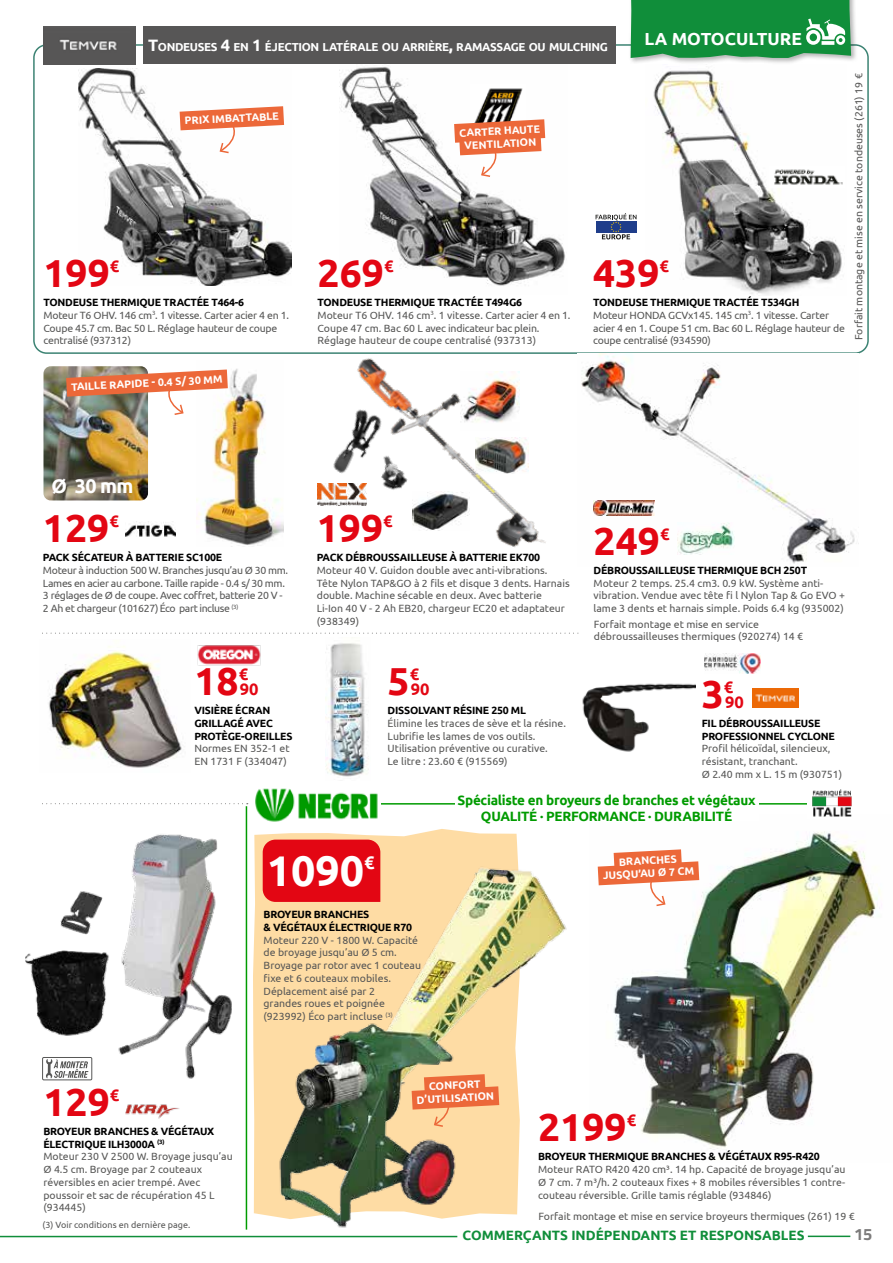
<style>
.page{position:relative;width:893px;height:1263px;background:#fff}
.page>*{position:absolute;margin:0;border:0;box-sizing:border-box;transform-origin:0 0}
.t1{font:700 42.9px "Ubuntu";color:#fff}
.t2{font:700 39px "Ubuntu";color:#e30613}
.t3{font:700 19.8px "Ubuntu";color:#fff}
.t4{font:700 18.15px "Ubuntu";color:#fff}
.t5{font:700 17.4px "Ubuntu";color:#fff}
.t6{font:700 16.5px/15px "Ubuntu";color:#e30613}
.t7{font:700 16.5px "Titillium Web";color:#7c7b7b}
.t8{font:700 13.5px/15.8px "Ubuntu";letter-spacing:-.02em;color:#009b00;text-align:center}
.t9{font:700 13.5px "Ubuntu";color:#108e3a}
.t10{font:700 11.55px "Ubuntu";letter-spacing:-.03em;color:#fff}
.t11{font:700 10.65px/12.9px "Ubuntu";color:#fff;text-align:center}
.t12{font:10.5px/12.8px "Ubuntu";color:#575756}
.t13{font:700 10.5px/12.8px "Ubuntu";letter-spacing:-.02em;color:#000}
.t14{font:10.5px/12.8px "Ubuntu";letter-spacing:-.02em;color:#575756}
.t15{font:10.5px/12.8px "Ubuntu";letter-spacing:-.03em;color:#575756}
.t16{font:9px "Ubuntu";color:#575756}
.s1{font-size:16.5px}
.s2{font-weight:700;color:#000}
</style>
<div class="page">
<hr style="left:808px;top:1235px;width:42px;height:2px;background:#108e3a">
<hr style="left:0;top:1236px;width:457px;height:1px;background:#108e3a">
<div style="left:628px;top:0;width:230px;height:64px;background:#000;opacity:.3"></div>
<svg style="left:630px;top:0;width:221px;height:59px;background:#25964a"></svg>
<img style="left:597px;top:814px;width:284px;height:336px">
<img style="left:48px;top:646px;width:134px;height:122px">
<img style="left:43px;top:366px;width:105px;height:134px">
<img style="left:590px;top:354px;width:269px;height:210px">
<img style="left:653px;top:70px;width:189px;height:225px">
<svg style="left:596px;top:213px;width:40px;height:26px"></svg>
<img style="left:770px;top:167px;width:73px;height:20px">
<img style="left:78px;top:68px;width:213px;height:218px">
<img style="left:339px;top:67px;width:226px;height:219px">
<img style="left:197px;top:368px;width:86px;height:178px">
<img style="left:125px;top:521px;width:50px;height:16px">
<img style="left:66px;top:369px;width:162px;height:47px">
<img style="left:593px;top:501px;width:62px;height:14px">
<img style="left:677px;top:522px;width:57px;height:32px">
<img style="left:197px;top:645px;width:64px;height:21px">
<img style="left:326px;top:643px;width:43px;height:134px">
<svg style="left:704px;top:656px;width:57px;height:18px"></svg>
<img style="left:705px;top:653px;width:55px;height:20px">
<img style="left:125px;top:1104px;width:55px;height:15px">
<div style="left:43px;top:1057px;width:49px;height:23px;border:1px solid #575756"></div>
<svg style="left:253px;top:829px;width:265px;height:388px;background:#fddead"></svg>
<img style="left:274px;top:860px;width:293px;height:368px">
<div style="left:263px;top:840px;width:117px;height:62px;background:#e30613"></div>
<svg style="left:412px;top:1074px;width:87px;height:54px;background:#f49f6b"></svg>
<svg style="left:598px;top:849px;width:101px;height:58px"></svg>
<svg style="left:46px;top:633px;width:533px;height:1px"></svg>
<img style="left:25px;top:891px;width:84px;height:188px">
<img style="left:582px;top:683px;width:113px;height:69px">
<svg style="left:46px;top:803px;width:202px;height:1px"></svg>
<hr style="left:246px;top:806px;width:1px;height:423px;background:#009b00">
<img style="left:118px;top:823px;width:128px;height:259px">
<hr style="left:349px;top:803px;width:500px;height:1px;background:#009b00">
<div style="left:455px;top:794px;width:303px;height:27px;background:#fff"></div>
<div style="left:807px;top:789px;width:44px;height:30px;background:#fff"></div>
<img style="left:812px;top:789px;width:39px;height:28px">
<img style="left:255px;top:788px;width:125px;height:34px">
<img style="left:312px;top:352px;width:278px;height:195px">
<img style="left:753px;top:689px;width:45px;height:18px">
<img style="left:43px;top:26px;width:93px;height:38px">
<div style="left:144px;top:26px;width:472px;height:38px;background:#575656"></div>
<img style="left:470px;top:85px;width:56px;height:34px">
<svg style="left:454px;top:119px;width:91px;height:59px"></svg>
<svg style="left:180px;top:106px;width:104px;height:48px"></svg>
<p class="t10" style="left:148px;top:40px;width:461px"><span class="s1">T</span>ONDEUSES <span class="s1">4</span> EN <span class="s1">1</span> ÉJECTION LATÉRALE OU ARRIÈRE<span class="s1">,</span> RAMASSAGE OU MULCHING</p>
<p class="t11" style="left:184px;top:114px;width:96px;rotate:-3deg">PRIX IMBATTABLE</p>
<p class="t11" style="left:459px;top:126px;width:82px;rotate:-3deg">CARTER HAUTE<br>VENTILATION</p>
<h3 class="t5" style="left:645px;top:29px;width:159px">LA MOTOCULTURE</h3>
<h2 class="t2" style="left:43px;top:249px;width:68px">199</h2>
<h3 class="t6" style="left:110px;top:258px;width:11px">€</h3>
<p class="t14" style="left:43px;top:296px;width:247px"><span class="s2">TONDEUSE THERMIQUE TRACTÉE T464-6<br></span>Moteur T6 OHV. 146 cm<sup>3</sup>. 1 vitesse. Carter acier 4 en 1.<br>Coupe 45.7 cm. Bac 50 L. Réglage hauteur de coupe centralisé (937312)</p>
<h2 class="t2" style="left:318px;top:249px;width:68px">269</h2>
<h3 class="t6" style="left:384px;top:258px;width:11px">€</h3>
<p class="t12" style="left:318px;top:296px;width:254px"><span class="s2">TONDEUSE THERMIQUE TRACTÉE T494G6<br></span>Moteur T6 OHV. 146 cm<sup>3</sup>. 1 vitesse. Carter acier 4 en 1.<br>Coupe 47 cm. Bac 60 L avec indicateur bac plein.<br>Réglage hauteur de coupe centralisé (937313)</p>
<h2 class="t2" style="left:593px;top:249px;width:68px">439</h2>
<h3 class="t6" style="left:660px;top:258px;width:11px">€</h3>
<p class="t14" style="left:593px;top:296px;width:253px"><span class="s2">TONDEUSE THERMIQUE TRACTÉE T534GH<br></span>Moteur HONDA GCVx145. 145 cm<sup>3</sup>. 1 vitesse. Carter acier 4 en 1. Coupe 51 cm. Bac 60 L. Réglage hauteur de coupe centralisé (934590)</p>
<p class="t12" style="left:852px;top:340px;width:268px;rotate:-90deg">Forfait montage et mise en service tondeuses (261) 19 €</p>
<p class="t11" style="left:71px;top:380px;width:153px;rotate:-3deg">TAILLE RAPIDE - 0.4 S/ 30 MM</p>
<h3 class="t3" style="left:52px;top:474px;width:84px">Ø 30 mm</h3>
<h2 class="t2" style="left:43px;top:504px;width:68px">129</h2>
<h3 class="t6" style="left:109px;top:513px;width:11px">€</h3>
<p class="t13" style="left:43px;top:551px;width:181px">PACK SÉCATEUR À BATTERIE SC100E</p>
<p class="t15" style="left:43px;top:563px;width:247px">Moteur à induction 500 W. Branches jusqu’au Ø 30 mm.<br>Lames en acier au carbone. Taille rapide - 0.4 s/ 30 mm.<br>3 réglages de Ø de coupe. Avec coffret, batterie 20 V - 2 Ah et chargeur (101627)Éco part incluse <sup>(3)</sup></p>
<h2 class="t2" style="left:194px;top:657px;width:46px">18</h2>
<h3 class="t6" style="left:239px;top:666px;width:21px">€<br>90</h3>
<p class="t13" style="left:194px;top:704px;width:100px">VISIÈRE ÉCRAN<br>GRILLAGÉ AVEC<br>PROTÈGE-OREILLES</p>
<p class="t12" style="left:194px;top:742px;width:97px">Normes EN 352-1 et<br>EN 1731 F (334047)</p>
<h2 class="t2" style="left:317px;top:504px;width:68px">199</h2>
<h3 class="t6" style="left:383px;top:513px;width:11px">€</h3>
<p class="t13" style="left:317px;top:551px;width:225px">PACK DÉBROUSSAILLEUSE À BATTERIE EK700</p>
<p class="t12" style="left:317px;top:563px;width:254px">Moteur 40 V. Guidon double avec anti-vibrations.<br>Tête Nylon TAP&amp;GO à 2 fils et disque 3 dents. Harnais double. Machine sécable en deux. Avec batterie Li-Ion 40 V - 2 Ah EB20, chargeur EC20 et adaptateur (938349)</p>
<h2 class="t2" style="left:388px;top:657px;width:24px">5</h2>
<h3 class="t6" style="left:410px;top:666px;width:21px">€<br>90</h3>
<p class="t13" style="left:388px;top:704px;width:140px">DISSOLVANT RÉSINE 250 ML</p>
<p class="t12" style="left:388px;top:716px;width:180px">Élimine les traces de sève et la résine.<br>Lubrifie les lames de vos outils.<br>Utilisation préventive ou curative.<br>Le litre : 23.60 € (915569)</p>
<h2 class="t2" style="left:594px;top:517px;width:68px">249</h2>
<h3 class="t6" style="left:660px;top:526px;width:11px">€</h3>
<p class="t13" style="left:594px;top:564px;width:215px">DÉBROUSSAILLEUSE THERMIQUE BCH 250T</p>
<p class="t12" style="left:594px;top:576px;width:253px">Moteur 2 temps. 25.4 cm3. 0.9 kW. Système anti&shy;vibration. Vendue avec tête fi l Nylon Tap &amp; Go EVO + lame 3 dents et harnais simple. Poids 6.4 kg (935002)</p>
<p class="t12" style="left:594px;top:618px;width:211px;line-height:12px">Forfait montage et mise en service débroussailleuses thermiques (920274) 14 €</p>
<h2 class="t2" style="left:702px;top:670px;width:24px">3</h2>
<h3 class="t6" style="left:724px;top:679px;width:21px">€<br>90</h3>
<p class="t13" style="left:702px;top:717px;width:135px">FIL DÉBROUSSAILLEUSE<br>PROFESSIONNEL CYCLONE</p>
<p class="t12" style="left:702px;top:742px;width:142px">Profil hélicoïdal, silencieux, résistant, tranchant.<br>Ø 2.40 mm x L. 15 m (930751)</p>
<p class="t8" style="left:458px;top:792px;width:300px">Spécialiste en broyeurs de branches et végétaux<br>QUALITÉ · PERFORMANCE · DURABILITÉ</p>
<h1 class="t1" style="left:267px;top:844px;width:99px">1090</h1>
<h3 class="t4" style="left:364px;top:852px;width:12px">€</h3>
<p class="t13" style="left:264px;top:908px;width:150px">BROYEUR BRANCHES<br>&amp; VÉGÉTAUX ÉLECTRIQUE R70</p>
<p class="t12" style="left:264px;top:933px;width:159px">Moteur 220 V - 1800 W. Capacité de broyage jusqu’au Ø 5 cm.<br>Broyage par rotor avec 1 couteau fixe et 6 couteaux mobiles.<br>Déplacement aisé par 2<br>grandes roues et poignée (923992) Éco part incluse <sup>(3)</sup></p>
<p class="t11" style="left:602px;top:856px;width:93px;rotate:-3deg">BRANCHES<br>JUSQU’AU Ø 7 CM</p>
<h2 class="t2" style="left:43px;top:1078px;width:68px">129</h2>
<h3 class="t6" style="left:110px;top:1087px;width:11px">€</h3>
<p class="t12" style="left:43px;top:1124px;width:191px"><span class="s2">BROYEUR BRANCHES &amp; VÉGÉTAUX<br>ÉLECTRIQUE ILH3000A</span> <sup>(3)<br></sup>Moteur 230 V 2500 W. Broyage jusqu’au<br>Ø 4.5 cm. Broyage par 2 couteaux réversibles en acier trempé. Avec poussoir et sac de récupération 45 L (934445)</p>
<p class="t16" style="left:43px;top:1220px;width:149px">(3) Voir conditions en dernière page.</p>
<p class="t11" style="left:416px;top:1080px;width:79px;rotate:-3deg">CONFORT<br>D’UTILISATION</p>
<h2 class="t2" style="left:538px;top:1104px;width:90px">2199</h2>
<h3 class="t6" style="left:627px;top:1112px;width:11px">€</h3>
<p class="t13" style="left:538px;top:1150px;width:283px">BROYEUR THERMIQUE BRANCHES &amp; VÉGÉTAUX R95-R420</p>
<p class="t12" style="left:538px;top:1163px;width:309px;text-align:justify">Moteur RATO R420 420 cm³. 14 hp. Capacité de broyage jusqu’au Ø 7 cm. 7 m³/h. 2 couteaux fixes + 8 mobiles réversibles 1 contre&shy;couteau réversible. Grille tamis réglable (934846)</p>
<p class="t12" style="left:538px;top:1210px;width:318px">Forfait montage et mise en service broyeurs thermiques (261) 19 €</p>
<p class="t9" style="left:463px;top:1227px;width:343px">COMMERÇANTS INDÉPENDANTS ET RESPONSABLES</p>
<h3 class="t7" style="left:854px;top:1222px;width:20px">15</h3>
</div>
